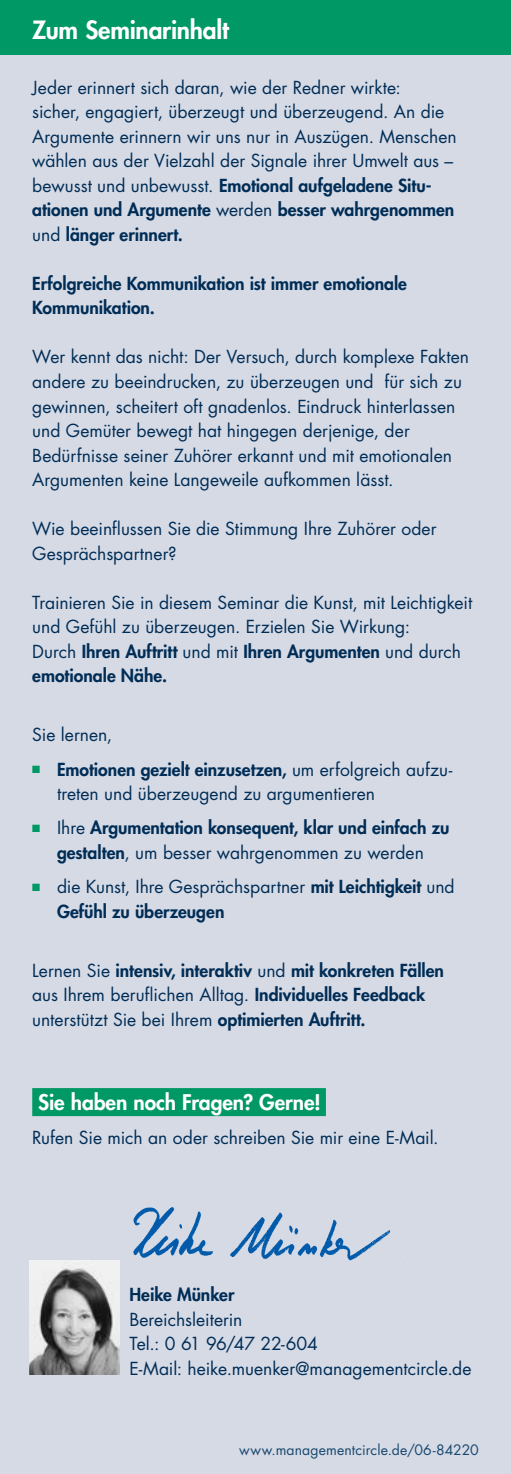
<style>
.page{position:relative;width:511px;height:1474px;background:#fff}
.page>*{position:absolute;margin:0;border:0;box-sizing:border-box;transform-origin:0 0}
.AbsatzKlappeBalkenOb{font:800 24.5px "Futura Std";letter-spacing:-.01em;color:#fff}
.AbsatzInhaltTextuebe{font:800 21px "Futura Std";letter-spacing:-.005em;color:#fff}
.AbsatzInhaltText{font:17.5px/24.5px "Futura Std";color:#002d56}
.AbsatzInhaltText-2{font:800 17.5px/24.5px "Futura Std";color:#002d56}
.AbsatzInhaltTextBull{font:800 17.5px/24.5px "Futura Std";color:#002d56;text-align:center}
.AbsatzInhaltTextBull-2{font:17.5px/24.5px "Futura Std";color:#002d56}
.AbsatzProgrammFooter{font:14px "Futura Std";letter-spacing:.01em;color:#18486f}
.s1{font-weight:800}
.s2{color:#009864}
.s3{font-weight:400}
</style>
<div class="page">
<div style="left:0;top:36px;width:511px;height:1437px;background:#d6dae5"></div>
<div style="left:0;top:0;width:511px;height:55px;background:#009864"></div>
<div style="left:32px;top:1088px;width:294px;height:28px;background:#009864"></div>
<img style="left:30px;top:1260px;width:89px;height:114px">
<img style="left:110px;top:1207px;width:295px;height:63px">
<p class="AbsatzKlappeBalkenOb" style="left:32px;top:14px;width:198px">Zum Seminarinhalt</p>
<p class="AbsatzInhaltText" style="left:32px;top:75px;width:426px">Jeder erinnert sich daran, wie der Redner wirkte:<br>sicher, engagiert, überzeugt und überzeugend. An die Argumente erinnern wir uns nur in Auszügen. Menschen wählen aus der Vielzahl der Signale ihrer Umwelt aus – bewusst und unbewusst. <span class="s1">Emotional aufgeladene Situ&shy;ationen und Argumente</span> werden <span class="s1">besser wahrgenommen </span>und <span class="s1">länger erinnert.</span></p>
<p class="AbsatzInhaltText-2" style="left:32px;top:271px;width:376px">Erfolgreiche Kommunikation ist immer emotionale<br>Kommunikation.</p>
<p class="AbsatzInhaltText" style="left:32px;top:345px;width:438px">Wer kennt das nicht: Der Versuch, durch komplexe Fakten andere zu beeindrucken, zu überzeugen und für sich zu gewinnen, scheitert oft gnadenlos. Eindruck hinterlassen und Gemüter bewegt hat hingegen derjenige, der Bedürfnisse seiner Zuhörer erkannt und mit emotionalen Argumenten keine Langeweile aufkommen lässt.</p>
<p class="AbsatzInhaltText" style="left:32px;top:516px;width:406px">Wie beeinflussen Sie die Stimmung Ihre Zuhörer oder<br>Gesprächspartner?</p>
<p class="AbsatzInhaltText" style="left:32px;top:590px;width:441px">Trainieren Sie in diesem Seminar die Kunst, mit Leichtigkeit und Gefühl zu überzeugen. Erzielen Sie Wirkung:<br>Durch <span class="s1">Ihren Auftritt</span> und mit <span class="s1">Ihren Argumenten</span> und durch <span class="s1">emotionale Nähe.</span></p>
<p class="AbsatzInhaltText" style="left:32px;top:722px;width:82px">Sie lernen,</p>
<p class="AbsatzInhaltTextBull-2" style="left:57px;top:757px;width:397px;text-indent:-25px"><span class="s2">■</span> <span class="s1">Emotionen gezielt einzusetzen,</span> um erfolgreich aufzu&shy;treten und überzeugend zu argumentieren</p>
<p class="AbsatzInhaltTextBull" style="left:32px;top:815px;width:419px"><span class="s2">■</span> <span class="s3">Ihre</span> Argumentation konsequent, klar und einfach zu gestalten<span class="s3">, um besser wahrgenommen zu werden</span></p>
<p class="AbsatzInhaltTextBull" style="left:57px;top:874px;width:399px;text-align:left;text-indent:-25px"><span class="s2">■</span> <span class="s3">die Kunst, Ihre Gesprächspartner</span> mit Leichtigkeit <span class="s3">und<br></span>Gefühl zu überzeugen</p>
<p class="AbsatzInhaltText-2" style="left:32px;top:958px;width:413px"><span class="s3">Lernen Sie</span> intensiv, interaktiv <span class="s3">und</span> mit konkreten Fällen <span class="s3">aus Ihrem beruflichen Alltag.</span> Individuelles Feedback <span class="s3">unterstützt Sie bei Ihrem</span> optimierten Auftritt.</p>
<p class="AbsatzInhaltTextuebe" style="left:38px;top:1088px;width:284px">Sie haben noch Fragen? Gerne!</p>
<p class="AbsatzInhaltText" style="left:32px;top:1125px;width:408px">Rufen Sie mich an oder schreiben Sie mir eine E-Mail.</p>
<p class="AbsatzInhaltText" style="left:129px;top:1282px;width:344px"><span class="s1">Heike Münker<br></span>Bereichsleiterin<br>Tel.: 0 61 96/47 22-604<br>E-Mail: heike.muenker@managementcircle.de</p>
<p class="AbsatzProgrammFooter" style="left:239px;top:1440px;width:241px">www.managementcircle.de/06-84220</p>
</div>
